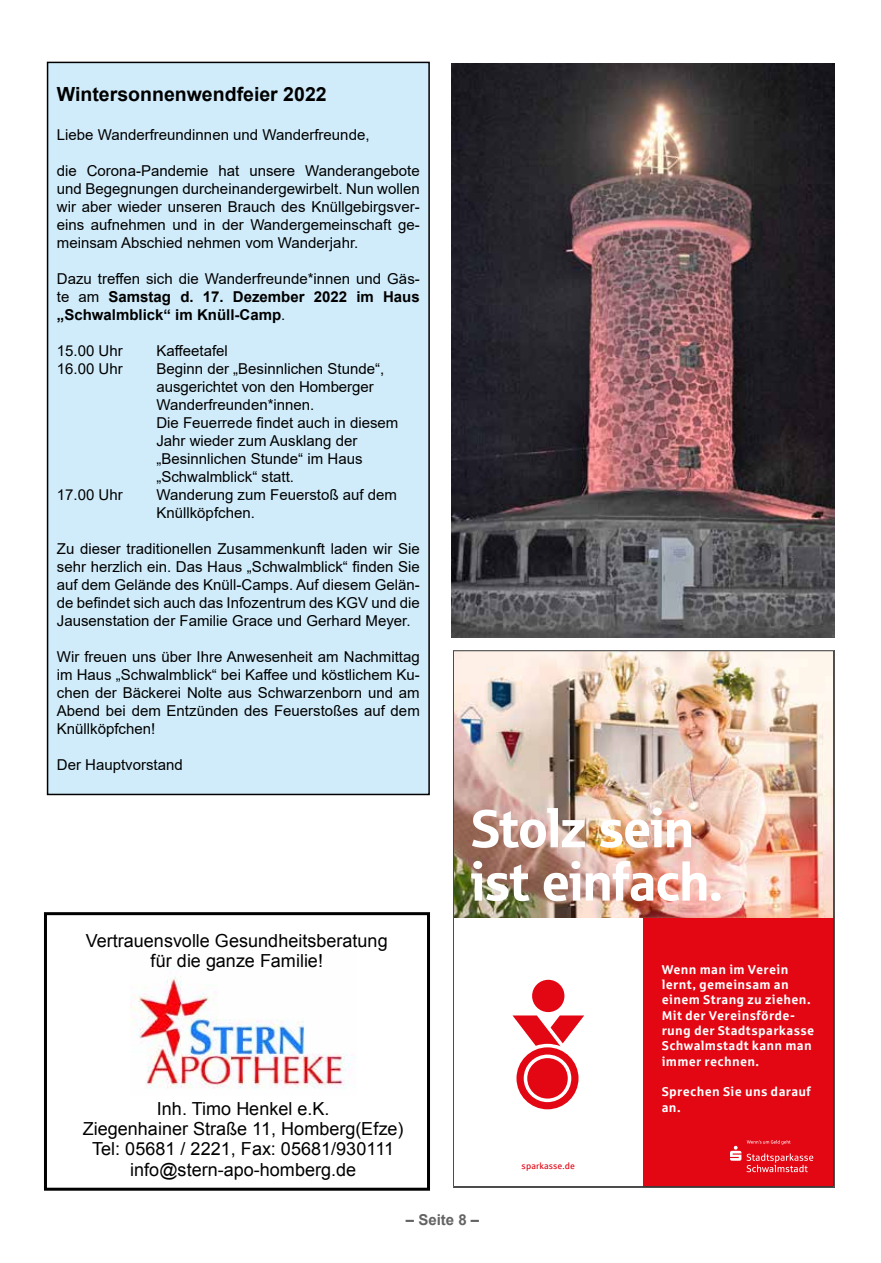
<style>
.page{position:relative;width:881px;height:1263px;background:#fff}
.page>*{position:absolute;margin:0;border:0;box-sizing:border-box;transform-origin:0 0}
.t1{font:53.4px/53.4px "Sparkasse Head";letter-spacing:-.005em;color:#fff}
.t2{font:700 19.5px "Arial";color:#000}
.t3{font:18px/20.1px "Arial";color:#000;text-align:center}
.t4{font:15px/18px "Arial";color:#000;text-align:justify}
.t5{font:700 15px/18px "Arial";color:#000;text-align:justify}
.t6{font:700 15px "Arial";color:#646363}
.t7{font:700 12.75px/15.3px "Sparkasse Rg";letter-spacing:.025em;color:#fff}
.t8{font:9px "Sparkasse Rg";letter-spacing:.01em;color:#e30613}
.s1{font-weight:400}
</style>
<div class="page">
<img style="left:455px;top:652px;width:376px;height:267px">
<div style="left:643px;top:919px;width:190px;height:268px;background:#e30613"></div>
<svg style="left:512px;top:1015px;width:72px;height:94px"></svg>
<div style="left:532px;top:980px;width:32px;height:32px;background:#e30613;border-radius:50%"></div>
<svg style="left:730px;top:1140px;width:83px;height:32px"></svg>
<img style="left:130px;top:968px;width:226px;height:121px">
<div style="left:44px;top:912px;width:386px;height:279px;border:3px solid #000"></div>
<div style="left:48px;top:62px;width:381px;height:732px;background:#d0ecfa"></div>
<div style="left:47px;top:62px;width:382px;height:733px;border:2px solid #000"></div>
<img style="left:451px;top:63px;width:382px;height:574px">
<h2 class="t2" style="left:57px;top:80px;width:271px">Wintersonnenwendfeier 2022</h2>
<p class="t4" style="left:57px;top:125px;width:314px">Liebe Wanderfreundinnen und Wanderfreunde,</p>
<p class="t4" style="left:57px;top:161px;width:364px">die Corona-Pandemie hat unsere Wanderangebote und Begegnungen durcheinandergewirbelt. Nun wollen wir aber wieder unseren Brauch des Knüllgebirgsver&shy;eins aufnehmen und in der Wandergemeinschaft ge&shy;meinsam Abschied nehmen vom Wanderjahr.</p>
<p class="t5" style="left:57px;top:270px;width:364px"><span class="s1">Dazu treffen sich die Wanderfreunde*innen und Gäs&shy;te am</span> Samstag d. 17. Dezember 2022 im Haus „Schwalmblick“ im Knüll-Camp<span class="s1">.</span></p>
<p class="t4" style="left:57px;top:341px;width:67px">15.00 Uhr</p>
<p class="t4" style="left:156px;top:341px;width:73px">Kaffeetafel</p>
<p class="t4" style="left:57px;top:359px;width:67px">16.00 Uhr</p>
<p class="t4" style="left:156px;top:359px;width:243px;text-align:left">Beginn der „Besinnlichen Stunde“, ausgerichtet von den Homberger<br>Wanderfreunden*innen.<br>Die Feuerrede findet auch in diesem<br>Jahr wieder zum Ausklang der „Besinnlichen Stunde“ im Haus „Schwalmblick“ statt.</p>
<p class="t4" style="left:57px;top:485px;width:67px">17.00 Uhr</p>
<p class="t4" style="left:156px;top:485px;width:242px">Wanderung zum Feuerstoß auf dem<br>Knüllköpfchen.</p>
<p class="t4" style="left:57px;top:539px;width:364px">Zu dieser traditionellen Zusammenkunft laden wir Sie sehr herzlich ein. Das Haus „Schwalmblick“ finden Sie auf dem Gelände des Knüll-Camps. Auf diesem Gelän&shy;de befindet sich auch das Infozentrum des KGV und die Jausenstation der Familie Grace und Gerhard Meyer.</p>
<p class="t4" style="left:57px;top:647px;width:364px">Wir freuen uns über Ihre Anwesenheit am Nachmittag im Haus „Schwalmblick“ bei Kaffee und köstlichem Ku&shy;chen der Bäckerei Nolte aus Schwarzenborn und am Abend bei dem Entzünden des Feuerstoßes auf dem Knüllköpfchen!</p>
<p class="t4" style="left:57px;top:755px;width:127px">Der Hauptvorstand</p>
<p class="t3" style="left:86px;top:932px;width:303px">Vertrauensvolle Gesundheitsberatung für die ganze Familie!</p>
<p class="t3" style="left:83px;top:1100px;width:322px">Inh. Timo Henkel e.K.<br>Ziegenhainer Straße 11, Homberg(Efze)<br>Tel: 05681 / 2221, Fax: 05681/930111 info@stern-apo-homberg.de</p>
<h1 class="t1" style="left:471px;top:800px;width:253px">Stolz sein ist einfach.</h1>
<p class="t8" style="left:521px;top:1160px;width:55px">sparkasse.de</p>
<p class="t7" style="left:661px;top:961px;width:154px">Wenn man im Verein lernt, gemeinsam an einem Strang zu ziehen.<br>Mit der Vereinsförde&shy;rung der Stadtsparkasse<br>Schwalmstadt kann man immer rechnen.</p>
<p class="t7" style="left:661px;top:1084px;width:151px">Sprechen Sie uns darauf an.</p>
<p class="t6" style="left:405px;top:1209px;width:75px">– Seite 8 –</p>
</div>
